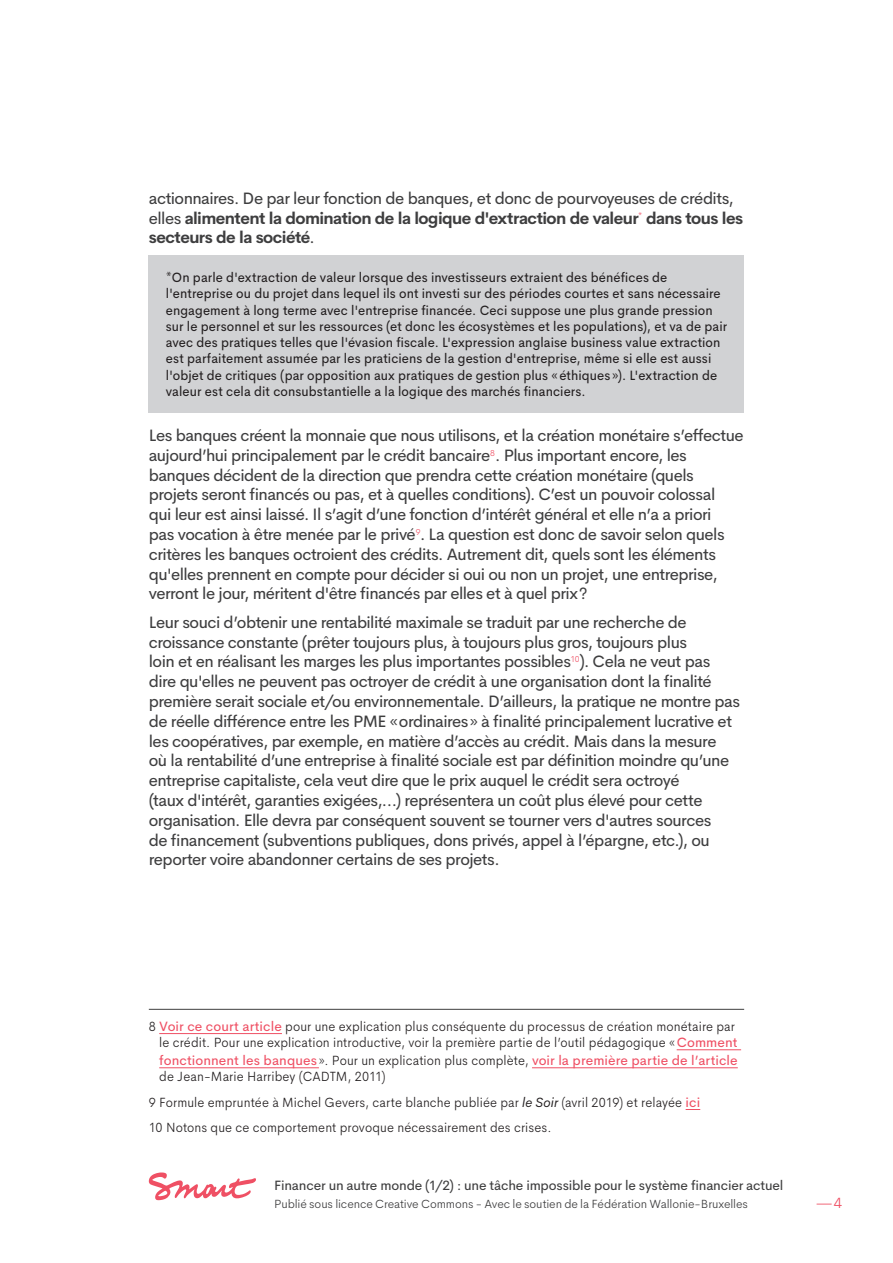
<style>
.page{position:relative;width:893px;height:1263px;background:#fff}
.page>*{position:absolute;margin:0;border:0;box-sizing:border-box;transform-origin:0 0}
.texte{font:16.5px/19.8px "Cerebri Sans";letter-spacing:-.03em;color:#3e3e3f}
.texte-2{font:700 16.5px/19.8px "Cerebri Sans";letter-spacing:-.03em;color:#3e3e3f}
.t1{font:300 15px "Cerebri Sans";color:#ef5064}
.Note_de_bas_de_page{font:13.5px/16.2px "Cerebri Sans";letter-spacing:.01em;color:#231f20;scale:.95 1}
.Note_de_bas_de_page-2{font:300 13.5px/16.2px "Cerebri Sans";letter-spacing:.005em;color:#231f20;text-align:right;scale:.95 1}
.t2{font:13.5px "Cerebri Sans";letter-spacing:-.015em;color:#3e3e3f}
.t3{font:300 12px "Cerebri Sans";letter-spacing:-.01em;color:#3e3e3f}
.s1{font-weight:400}
.s2{font-weight:400;color:#ef5064}
.s3{font-weight:400;font-style:italic}
</style>
<div class="page">
<svg style="left:149px;top:1172px;width:107px;height:28px"></svg>
<div style="left:149px;top:255px;width:595px;height:158px;background:#d1d2d4"></div>
<hr style="left:149px;top:1009px;width:595px;height:1px;background:#3e3e3f">
<hr style="left:159px;top:1033px;width:123px;height:1px;background:#ef5064">
<hr style="left:677px;top:1049px;width:64px;height:1px;background:#ef5064">
<hr style="left:159px;top:1067px;width:160px;height:1px;background:#ef5064">
<hr style="left:532px;top:1067px;width:206px;height:1px;background:#ef5064">
<svg style="left:686px;top:1109px;width:14px;height:1px"></svg>
<p class="texte-2" style="left:149px;top:187px;width:596px"><span class="s1">actionnaires. De par leur fonction de banques, et donc de pourvoyeuses de crédits, elles</span> alimentent la domination de la logique d'extraction de valeur<sup>*</sup> dans tous les secteurs de la société<span class="s1">.</span></p>
<p class="Note_de_bas_de_page" style="left:166px;top:268px;width:592px">*On parle d'extraction de valeur lorsque des investisseurs extraient des bénéfices de l'entreprise ou du projet dans lequel ils ont investi sur des périodes courtes et sans nécessaire engagement à long terme avec l'entreprise financée. Ceci suppose une plus grande pression sur le personnel et sur les ressources (et donc les écosystèmes et les populations), et va de pair avec des pratiques telles que l'évasion fiscale. L'expression anglaise business value extraction est parfaitement assumée par les praticiens de la gestion d'entreprise, même si elle est aussi l'objet de critiques (par opposition aux pratiques de gestion plus «éthiques »). L'extraction de valeur est cela dit consubstantielle a la logique des marchés financiers.</p>
<p class="texte" style="left:149px;top:424px;width:596px">Les banques créent la monnaie que nous utilisons, et la création monétaire s’effectue aujourd’hui principalement par le crédit bancaire<sup>8</sup>. Plus important encore, les banques décident de la direction que prendra cette création monétaire (quels projets seront financés ou pas, et à quelles conditions). C’est un pouvoir colossal<br>qui leur est ainsi laissé. Il s’agit d’une fonction d’intérêt général et elle n’a a priori<br>pas vocation à être menée par le privé<sup>9</sup>. La question est donc de savoir selon quels critères les banques octroient des crédits. Autrement dit, quels sont les éléments qu'elles prennent en compte pour décider si oui ou non un projet, une entreprise, verront le jour, méritent d'être financés par elles et à quel prix?</p>
<p class="texte" style="left:149px;top:611px;width:593px">Leur souci d’obtenir une rentabilité maximale se traduit par une recherche de croissance constante (prêter toujours plus, à toujours plus gros, toujours plus<br>loin et en réalisant les marges les plus importantes possibles<sup>10</sup>). Cela ne veut pas dire qu'elles ne peuvent pas octroyer de crédit à une organisation dont la finalité première serait sociale et/ou environnementale. D’ailleurs, la pratique ne montre pas de réelle différence entre les PME «ordinaires» à finalité principalement lucrative et les coopératives, par exemple, en matière d’accès au crédit. Mais dans la mesure<br>où la rentabilité d’une entreprise à finalité sociale est par définition moindre qu’une entreprise capitaliste, cela veut dire que le prix auquel le crédit sera octroyé<br>(taux d'intérêt, garanties exigées,…) représentera un coût plus élevé pour cette organisation. Elle devra par conséquent souvent se tourner vers d'autres sources<br>de financement (subventions publiques, dons privés, appel à l’épargne, etc.), ou reporter voire abandonner certains de ses projets.</p>
<p class="Note_de_bas_de_page-2" style="left:149px;top:1017px;width:621px">8 <span class="s2">Voir ce court article</span> pour une explication plus conséquente du processus de création monétaire par le crédit. Pour une explication introductive, voir la première partie de l’outil pédagogique «<span class="s2">Comment</span></p>
<p class="Note_de_bas_de_page-2" style="left:159px;top:1051px;width:610px;text-align:left"><span class="s2">fonctionnent les banques</span> ». Pour un explication plus complète, <span class="s2">voir la première partie de l’article </span>de Jean-Marie Harribey (CADTM, 2011)</p>
<p class="Note_de_bas_de_page-2" style="left:149px;top:1092px;width:582px">9 Formule empruntée à Michel Gevers, carte blanche publiée par <span class="s3">le Soir</span> (avril 2019) et relayée <span class="s2">ici</span></p>
<p class="Note_de_bas_de_page-2" style="left:149px;top:1118px;width:425px">10 Notons que ce comportement provoque nécessairement des crises.</p>
<p class="t2" style="left:274px;top:1175px;width:511px">Financer un autre monde (1/2) : une tâche impossible pour le système financier actuel</p>
<p class="t3" style="left:274px;top:1194px;width:475px">Publié sous licence Creative Commons - Avec le soutien de la Fédération Wallonie-Bruxelles</p>
<p class="t1" style="left:816px;top:1191px;width:28px">—4</p>
</div>
